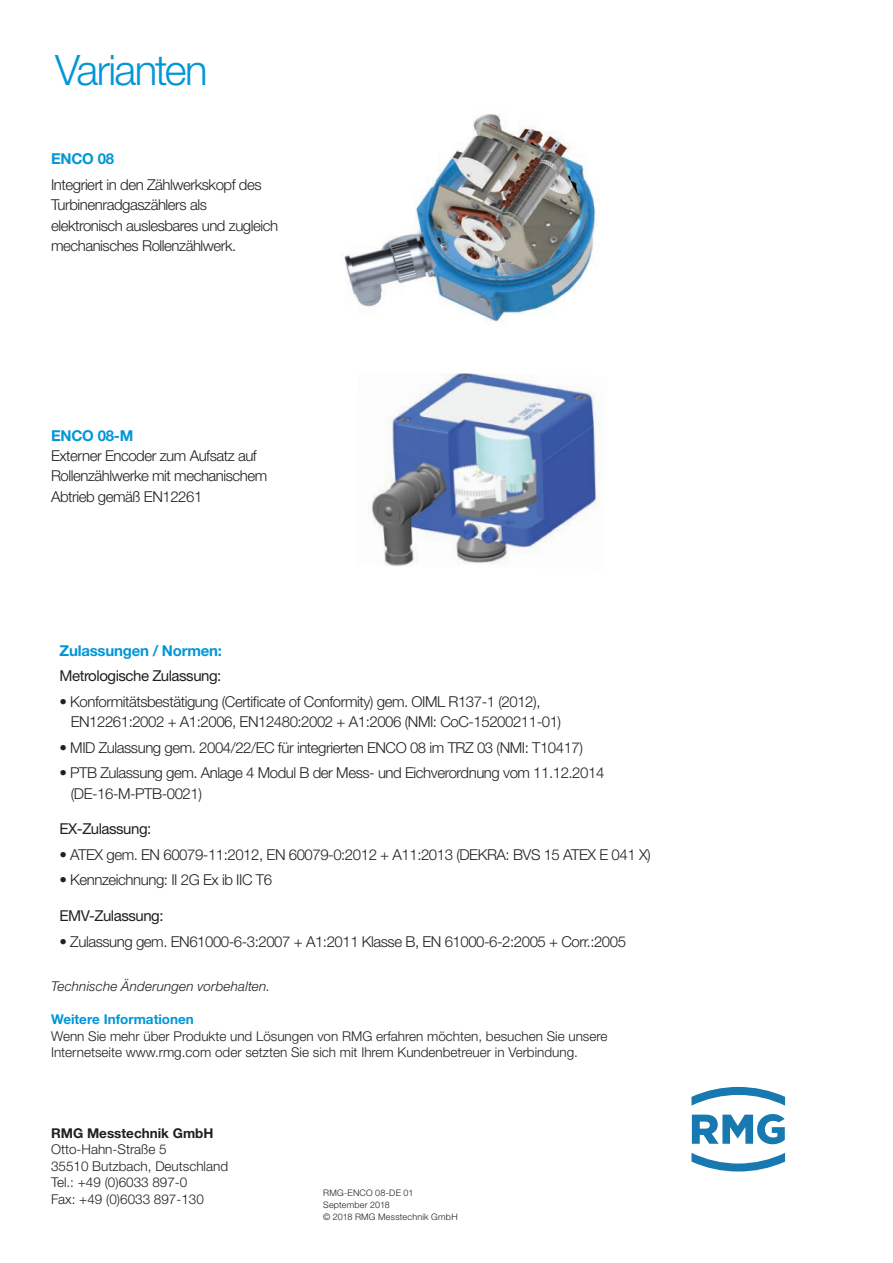
<style>
.page{position:relative;width:893px;height:1263px;background:#fff}
.page>*{position:absolute;margin:0;border:0;box-sizing:border-box;transform-origin:0 0}
.t1{font:300 42px "Helvetica Neue LT Std";letter-spacing:-.04em;color:#0196d7}
.t2{font:300 15px/20.4px "Helvetica Neue LT Std";letter-spacing:-.03em;color:#231f20}
.t3{font:15px "Helvetica Neue LTW1 G";letter-spacing:-.03em;color:#231f20}
.t4{font:700 15px "Helvetica Neue LT Std";letter-spacing:-.015em;color:#0196d7}
.t5{font:300 13.5px/16.5px "Helvetica Neue LT Std";color:#231f20}
.t6{font:italic 300 13.5px "Helvetica Neue LTW1 G";letter-spacing:.01em;color:#231f20}
.t7{font:700 13.5px "Helvetica Neue LTW1 G";color:#0196d7}
.t8{font:700 13.5px "Helvetica Neue LT Std";color:#231f20}
.t9{font:300 9px/12px "Helvetica Neue LT Std";letter-spacing:.025em;color:#231f20}
.s1{font-family:"Helvetica Neue LTW1 G"}
</style>
<div class="page">
<img style="left:372px;top:373px;width:226px;height:193px">
<img style="left:341px;top:114px;width:255px;height:208px">
<svg style="left:691px;top:1153px;width:94px;height:18px"></svg>
<svg style="left:691px;top:1087px;width:94px;height:57px"></svg>
<h1 class="t1" style="left:55px;top:45px;width:154px">Varianten</h1>
<p class="t4" style="left:51px;top:150px;width:65px">ENCO 08</p>
<p class="t2" style="left:51px;top:174px;width:229px">Integriert in den Zählwerkskopf des Turbinenradgaszählers als elektronisch auslesbares und zugleich mechanisches Rollenzählwerk.</p>
<p class="t4" style="left:51px;top:426px;width:84px">ENCO 08-M</p>
<p class="t2" style="left:51px;top:445px;width:218px">Externer Encoder zum Aufsatz auf<br>Rollenzählwerke mit mechanischem<br>Abtrieb gemäß EN12261</p>
<p class="t4" style="left:60px;top:641px;width:164px">Zulassungen / Normen:</p>
<p class="t3" style="left:60px;top:667px;width:163px">Metrologische Zulassung:</p>
<p class="t2" style="left:71px;top:691px;width:492px;text-indent:-11px"><span class="s1">•</span> Konformitätsbestätigung (Certificate of Conformity) gem. OIML R137-1 (2012),<br>EN12261:2002 + A1:2006, EN12480:2002 + A1:2006 (NMI: CoC-15200211-01)</p>
<p class="t2" style="left:60px;top:737px;width:525px">• MID Zulassung gem. 2004/22/EC für integrierten ENCO 08 im TRZ 03 (NMI: T10417)</p>
<p class="t2" style="left:71px;top:763px;width:535px;text-indent:-11px">• PTB Zulassung gem. Anlage 4 Modul B der Mess- und Eichverordnung vom 11.12.2014 (DE-16-M-PTB-0021)</p>
<p class="t3" style="left:60px;top:819px;width:93px">EX-Zulassung:</p>
<p class="t2" style="left:60px;top:844px;width:593px">• ATEX gem. EN 60079-11:2012, EN 60079-0:2012 + A11:2013 (DEKRA: BVS 15 ATEX E 041 X)</p>
<p class="t2" style="left:60px;top:869px;width:214px">• Kennzeichnung: II 2G Ex ib IIC T6</p>
<p class="t3" style="left:60px;top:906px;width:106px">EMV-Zulassung:</p>
<p class="t2" style="left:60px;top:931px;width:568px">• Zulassung gem. EN61000-6-3:2007 + A1:2011 Klasse B, EN 61000-6-2:2005 + Corr.:2005</p>
<p class="t6" style="left:51px;top:978px;width:221px">Technische Änderungen vorbehalten.</p>
<p class="t7" style="left:51px;top:1011px;width:144px">Weitere Informationen</p>
<p class="t5" style="left:51px;top:1027px;width:558px">Wenn Sie mehr über Produkte und Lösungen von RMG erfahren möchten, besuchen Sie unsere<br>Internetseite www.rmg.com oder setzten Sie sich mit Ihrem Kundenbetreuer in Verbindung.</p>
<p class="t8" style="left:51px;top:1124px;width:164px">RMG Messtechnik GmbH</p>
<p class="t5" style="left:51px;top:1141px;width:179px">Otto-Hahn-Straße 5<br>35510 Butzbach, Deutschland<br>Tel.: +49 (0)6033 897-0<br>Fax: +49 (0)6033 897-130</p>
<p class="t9" style="left:323px;top:1186px;width:136px">RMG-ENCO 08-DE 01<br>September 2018<br>© 2018 RMG Messtechnik GmbH</p>
</div>
